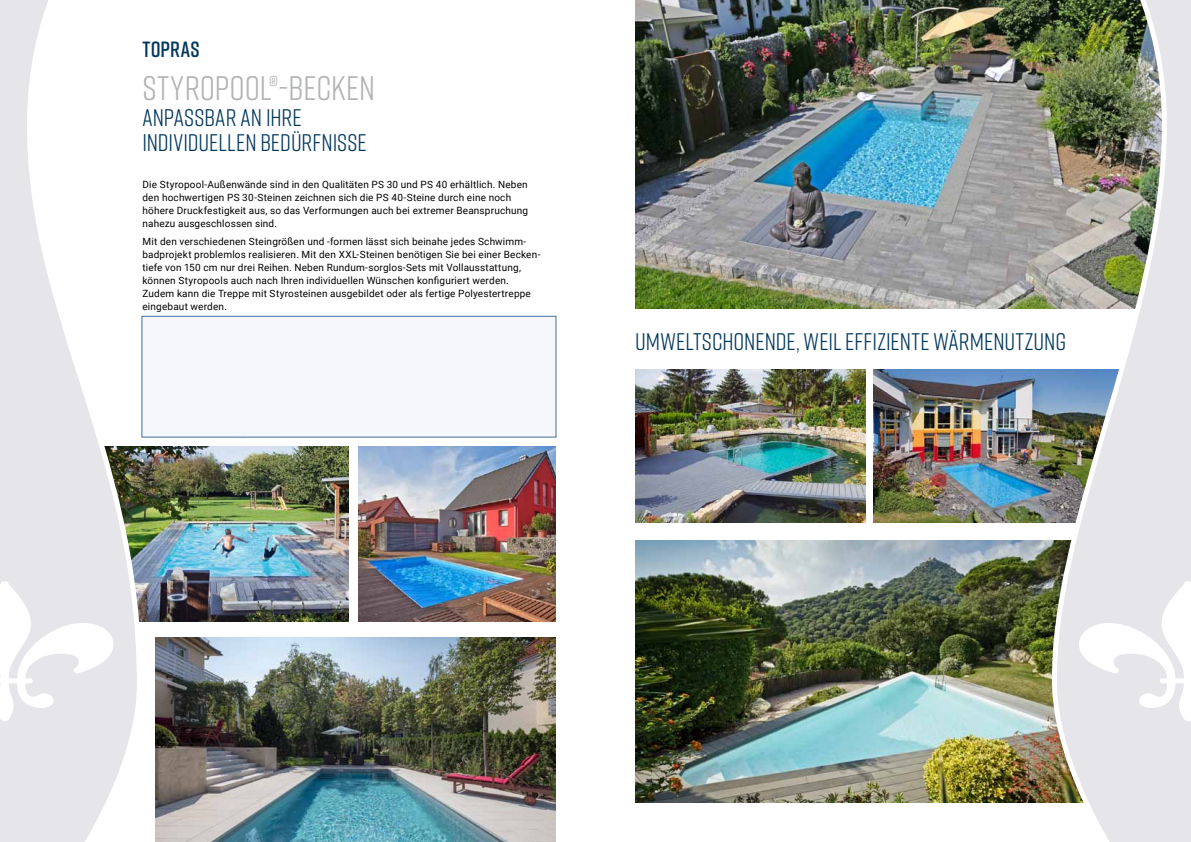
<style>
.page{position:relative;width:1191px;height:842px;background:#fff}
.page>*{position:absolute;margin:0;border:0;box-sizing:border-box;transform-origin:0 0}
.t1{font:34px "Rift";letter-spacing:-.005em;color:#b1b3b4}
.t2{font:24px/25px "Rift";letter-spacing:.005em;color:#00385d}
.t3{font:600 22px "Rift";letter-spacing:.01em;color:#00385d}
.t4{font:10px/13px "Roboto";letter-spacing:.02em;color:#000}
.s1{font-size:27px}
</style>
<div class="page">
<img style="left:144px;top:437px;width:137px;height:10px">
<img style="left:874px;top:370px;width:173px;height:152px">
<img style="left:635px;top:370px;width:230px;height:152px">
<img style="left:635px;top:0;width:412px;height:308px">
<img style="left:635px;top:540px;width:412px;height:262px">
<img style="left:156px;top:638px;width:400px;height:204px">
<img style="left:358px;top:447px;width:198px;height:174px">
<img style="left:144px;top:447px;width:204px;height:174px">
<svg style="left:0;top:0;width:144px;height:842px"></svg>
<img style="left:1047px;top:0;width:144px;height:842px">
<svg style="left:0;top:581px;width:113px;height:140px"></svg>
<svg style="left:1079px;top:581px;width:112px;height:140px"></svg>
<div style="left:141px;top:316px;width:415px;height:121px;background:#f5f7fa;border:1px solid #40709c"></div>
<h3 class="t3" style="left:142px;top:34px;width:59px">TOPRAS</h3>
<h1 class="t1" style="left:142px;top:64px;width:234px">STYROPOOL<span class="s1">®</span>-BECKEN</h1>
<h2 class="t2" style="left:142px;top:104px;width:226px">ANPASSBAR AN IHRE<br>INDIVIDUELLEN BEDÜRFNISSE</h2>
<p class="t4" style="left:142px;top:177px;width:387px">Die Styropool-Außenwände sind in den Qualitäten PS 30 und PS 40 erhältlich. Neben den hochwertigen PS 30-Steinen zeichnen sich die PS 40-Steine durch eine noch höhere Druckfestigkeit aus, so das Verformungen auch bei extremer Beanspruchung nahezu ausgeschlossen sind.</p>
<p class="t4" style="left:142px;top:235px;width:399px">Mit den verschiedenen Steingrößen und -formen lässt sich beinahe jedes Schwimm&shy;badprojekt problemlos realisieren. Mit den XXL-Steinen benötigen Sie bei einer Becken&shy;tiefe von 150 cm nur drei Reihen. Neben Rundum-sorglos-Sets mit Vollausstattung, können Styropools auch nach Ihren individuellen Wünschen konfiguriert werden.<br>Zudem kann die Treppe mit Styrosteinen ausgebildet oder als fertige Polyestertreppe eingebaut werden.</p>
<h2 class="t2" style="left:635px;top:328px;width:432px">UMWELTSCHONENDE, WEIL EFFIZIENTE WÄRMENUTZUNG</h2>
</div>
